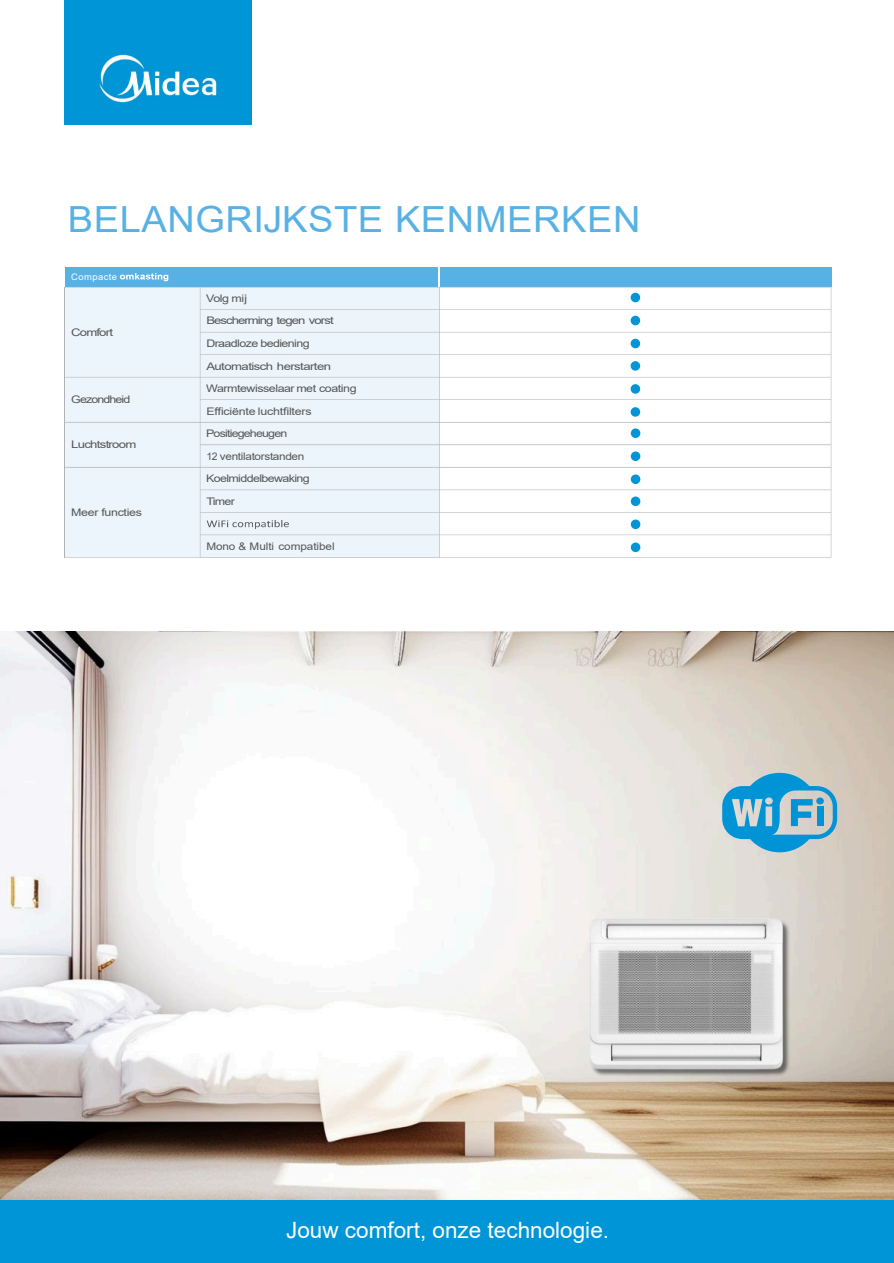
<style>
.page{position:relative;width:894px;height:1263px;background:#fff}
.page>*{position:absolute;margin:0;border:0;box-sizing:border-box;transform-origin:0 0}
.t1{font:36px "Arial";letter-spacing:.015em;color:#58b1e4;scale:1.06 1}
.t2{font:22.5px "Arial";color:#fff}
.t3{font:10.5px/22.5px "Arial";letter-spacing:-.04em;color:#565655;scale:1.26 1}
.t4{font:10.5px/22.6px "Arial";letter-spacing:-.06em;color:#565655;scale:1.19 1}
.t5{font:10.5px/22.5px "Arial";letter-spacing:-.04em;color:#565655}
.t6{font:10.5px/22.5px "Arial";letter-spacing:-.02em;color:#565655;scale:1.19 1}
.t7{font:10.5px "Arial";letter-spacing:-.005em;color:#565655;scale:1.13 1}
.t8{font:10.5px "Arial";letter-spacing:-.04em;color:#565655;scale:1.19 1}
.t9{font:10.5px "Arial";letter-spacing:-.07em;color:#565655;scale:1.19 1}
.t10{font:10.5px "Arial";letter-spacing:-.06em;color:#565655;scale:1.26 1}
.t11{font:9px "Arial";letter-spacing:.045em;color:#fff;scale:1.04 1}
</style>
<div class="page">
<div style="left:630px;top:293px;width:10px;height:9px;background:#0095d7;border-radius:50%"></div>
<div style="left:630px;top:361px;width:10px;height:10px;background:#0095d7;border-radius:50%"></div>
<svg style="left:630px;top:428px;width:10px;height:10px"></svg>
<div style="left:630px;top:497px;width:10px;height:9px;background:#0095d7;border-radius:50%"></div>
<div style="left:630px;top:316px;width:10px;height:9px;background:#0095d7;border-radius:50%"></div>
<div style="left:630px;top:384px;width:10px;height:10px;background:#0095d7;border-radius:50%"></div>
<svg style="left:630px;top:451px;width:10px;height:10px"></svg>
<div style="left:630px;top:520px;width:10px;height:9px;background:#0095d7;border-radius:50%"></div>
<div style="left:630px;top:339px;width:10px;height:9px;background:#0095d7;border-radius:50%"></div>
<div style="left:630px;top:407px;width:10px;height:10px;background:#0095d7;border-radius:50%"></div>
<svg style="left:630px;top:474px;width:10px;height:10px"></svg>
<div style="left:630px;top:543px;width:10px;height:9px;background:#0095d7;border-radius:50%"></div>
<div style="left:65px;top:267px;width:373px;height:20px;background:#58b1e4"></div>
<svg style="left:120px;top:273px;width:48px;height:8px"></svg>
<div style="left:440px;top:267px;width:390px;height:20px;background:#58b1e4"></div>
<div style="left:200px;top:287px;width:239px;height:23px;background:#ecf4fc"></div>
<div style="left:200px;top:310px;width:239px;height:22px;background:#ecf4fc"></div>
<div style="left:200px;top:332px;width:239px;height:23px;background:#ecf4fc"></div>
<div style="left:65px;top:287px;width:135px;height:90px;background:#ecf4fc"></div>
<div style="left:200px;top:355px;width:239px;height:22px;background:#ecf4fc"></div>
<div style="left:200px;top:377px;width:239px;height:23px;background:#ecf4fc"></div>
<div style="left:65px;top:377px;width:135px;height:45px;background:#ecf4fc"></div>
<div style="left:200px;top:400px;width:239px;height:22px;background:#ecf4fc"></div>
<div style="left:200px;top:422px;width:239px;height:23px;background:#ecf4fc"></div>
<div style="left:65px;top:422px;width:135px;height:45px;background:#ecf4fc"></div>
<div style="left:200px;top:445px;width:239px;height:22px;background:#ecf4fc"></div>
<div style="left:200px;top:467px;width:239px;height:23px;background:#ecf4fc"></div>
<div style="left:200px;top:490px;width:239px;height:22px;background:#ecf4fc"></div>
<div style="left:200px;top:512px;width:239px;height:23px;background:#ecf4fc"></div>
<svg style="left:207px;top:520px;width:82px;height:9px"></svg>
<div style="left:65px;top:467px;width:135px;height:90px;background:#ecf4fc"></div>
<div style="left:200px;top:535px;width:239px;height:22px;background:#ecf4fc"></div>
<hr style="left:65px;top:287px;width:1px;height:270px;background:#b1b2b3">
<svg style="left:439px;top:288px;width:1px;height:269px"></svg>
<hr style="left:830px;top:287px;width:1px;height:270px;background:#b1b2b3">
<hr style="left:200px;top:287px;width:1px;height:90px;background:#b1b2b3">
<hr style="left:200px;top:377px;width:1px;height:45px;background:#b1b2b3">
<hr style="left:200px;top:422px;width:1px;height:45px;background:#b1b2b3">
<hr style="left:200px;top:467px;width:1px;height:90px;background:#b1b2b3">
<hr style="left:65px;top:287px;width:766px;height:1px;background:#b1b2b3">
<hr style="left:200px;top:309px;width:630px;height:1px;background:#b1b2b3">
<hr style="left:200px;top:332px;width:630px;height:1px;background:#b1b2b3">
<hr style="left:200px;top:354px;width:630px;height:1px;background:#b1b2b3">
<hr style="left:65px;top:377px;width:765px;height:1px;background:#b1b2b3">
<hr style="left:200px;top:399px;width:630px;height:1px;background:#b1b2b3">
<hr style="left:65px;top:422px;width:765px;height:1px;background:#b1b2b3">
<hr style="left:200px;top:444px;width:630px;height:1px;background:#b1b2b3">
<hr style="left:65px;top:467px;width:765px;height:1px;background:#b1b2b3">
<hr style="left:200px;top:490px;width:630px;height:1px;background:#b1b2b3">
<hr style="left:200px;top:512px;width:630px;height:1px;background:#b1b2b3">
<hr style="left:200px;top:535px;width:630px;height:1px;background:#b1b2b3">
<hr style="left:65px;top:557px;width:766px;height:1px;background:#b1b2b3">
<img style="left:0;top:631px;width:893px;height:569px">
<svg style="left:722px;top:773px;width:114px;height:79px;background:#70b3cf"></svg>
<div style="left:0;top:1200px;width:893px;height:63px;background:#0095d7"></div>
<img style="left:64px;top:0;width:187px;height:125px">
<h1 class="t1" style="left:68px;top:206px;width:541px">BELANGRĲKSTE KENMERKEN</h1>
<p class="t11" style="left:71px;top:273px;width:46px">Compacte</p>
<p class="t10" style="left:71px;top:328px;width:35px">Comfort</p>
<p class="t9" style="left:71px;top:396px;width:51px">Gezondheid</p>
<p class="t3" style="left:71px;top:434px;width:53px">Luchtstroom</p>
<p class="t8" style="left:71px;top:508px;width:61px">Meer functies</p>
<p class="t4" style="left:206px;top:288px;width:109px">Volg mĳ<br>Bescherming tegen vorst<br>Draadloze bediening</p>
<p class="t3" style="left:206px;top:356px;width:121px">Automatisch herstarten<br>Warmtewisselaar met coating</p>
<p class="t6" style="left:206px;top:401px;width:90px">Efficiënte luchtfilters<br>Positiegeheugen</p>
<p class="t5" style="left:206px;top:446px;width:105px">12 ventilatorstanden<br>Koelmiddelbewaking<br>Timer</p>
<p class="t7" style="left:206px;top:542px;width:115px">Mono &amp; Multi compatibel</p>
<h2 class="t2" style="left:286px;top:1221px;width:324px">Jouw comfort, onze technologie.</h2>
</div>
